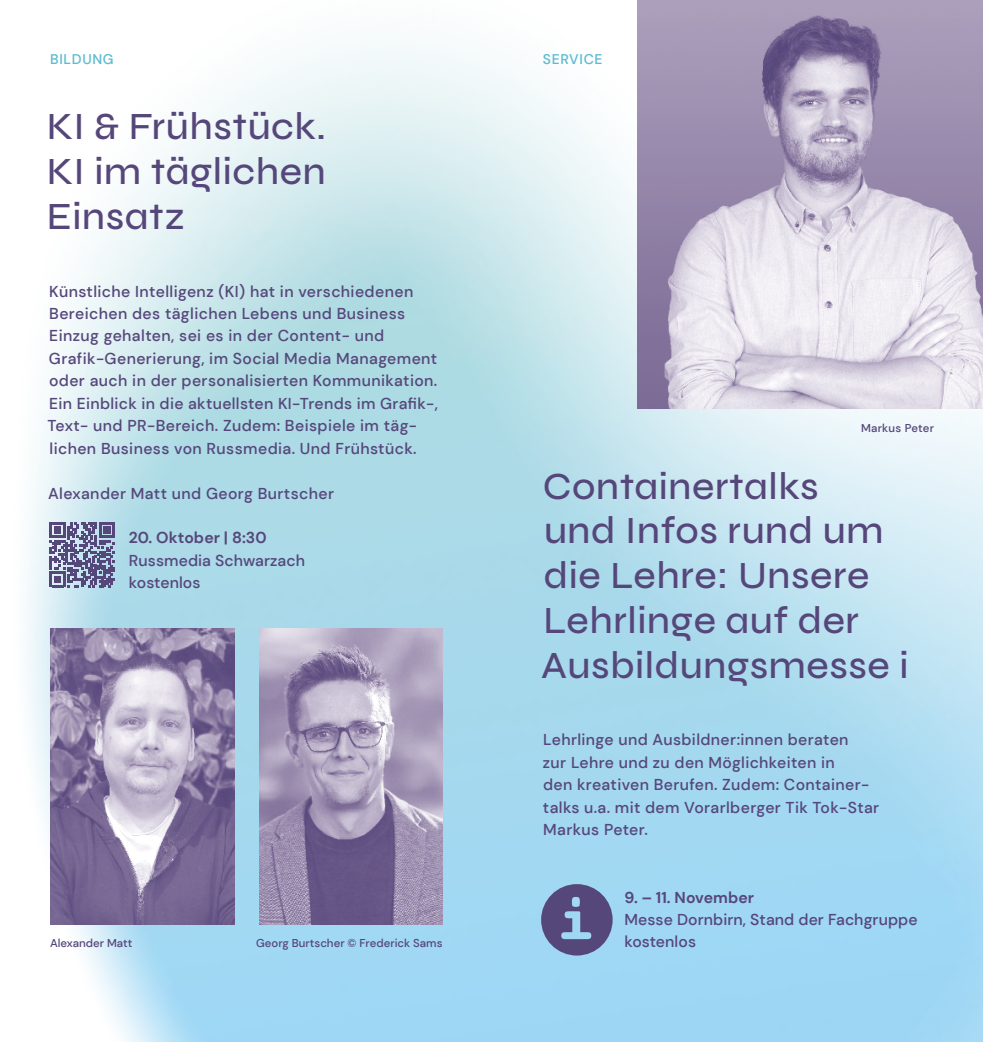
<style>
.page{position:relative;width:983px;height:1042px;background:#fff}
.page>*{position:absolute;margin:0;border:0;box-sizing:border-box;transform-origin:0 0}
.t1{font:500 38.5px/45px "Syne";letter-spacing:.015em;color:#56477b;text-align:justify}
.t2{font:500 15.75px/22.4px "DM Sans";letter-spacing:.025em;color:#56477b}
.t3{font:500 15.75px/22.4px "DM Sans";letter-spacing:.005em;color:#56477b}
.t4{font:700 15.75px "DM Sans";letter-spacing:.005em;color:#56477b}
.t5{font:500 14px "DM Sans";letter-spacing:.05em;color:#5cbcd1}
.t6{font:500 11.38px "DM Sans";color:#56477b}
.t7{font:500 11.38px "DM Sans";letter-spacing:.02em;color:#56477b}
</style>
<div class="page">
<img style="left:25px;top:45px;width:957px;height:997px">
<img style="left:51px;top:628px;width:183px;height:296px">
<img style="left:259px;top:628px;width:183px;height:296px">
<svg style="left:50px;top:522px;width:65px;height:65px;background:#7e7fa4"></svg>
<img style="left:637px;top:0;width:345px;height:409px">
<svg style="left:541px;top:884px;width:71px;height:71px;background:#6c739f"></svg>
<p class="t5" style="left:50px;top:50px;width:65px">BILDUNG</p>
<h1 class="t1" style="left:47px;top:103px;width:281px">KI &amp; Frühstück.<br>KI im täglichen Einsatz</h1>
<p class="t2" style="left:47px;top:280px;width:392px">Künstliche Intelligenz (KI) hat in verschiedenen Bereichen des täglichen Lebens und Business Einzug gehalten, sei es in der Content- und Grafik-Generierung, im Social Media Management oder auch in der personalisierten Kommunikation.<br>Ein Einblick in die aktuellsten KI-Trends im Grafik-, Text- und PR-Bereich. Zudem: Beispiele im täg&shy;lichen Business von Russmedia. Und Frühstück.</p>
<p class="t2" style="left:48px;top:482px;width:287px">Alexander Matt und Georg Burtscher</p>
<p class="t4" style="left:129px;top:528px;width:139px">20. Oktober | 8:30</p>
<p class="t3" style="left:129px;top:549px;width:178px">Russmedia Schwarzach kostenlos</p>
<p class="t6" style="left:50px;top:935px;width:84px">Alexander Matt</p>
<p class="t6" style="left:256px;top:935px;width:188px">Georg Burtscher © Frederick Sams</p>
<p class="t5" style="left:542px;top:50px;width:61px">SERVICE</p>
<p class="t7" style="left:860px;top:421px;width:74px">Markus Peter</p>
<h1 class="t1" style="left:541px;top:463px;width:369px;text-align:left">Containertalks<br>und Infos rund um die Lehre: Unsere<br>Lehrlinge auf der<br>Ausbildungsmesse i</h1>
<p class="t2" style="left:543px;top:729px;width:338px">Lehrlinge und Ausbildner:innen beraten<br>zur Lehre und zu den Möglichkeiten in<br>den kreativen Berufen. Zudem: Container&shy;talks u.a. mit dem Vorarlberger Tik Tok-Star Markus Peter.</p>
<p class="t4" style="left:624px;top:887px;width:131px">9. – 11. November</p>
<p class="t3" style="left:624px;top:908px;width:294px">Messe Dornbirn, Stand der Fachgruppe kostenlos</p>
</div>
